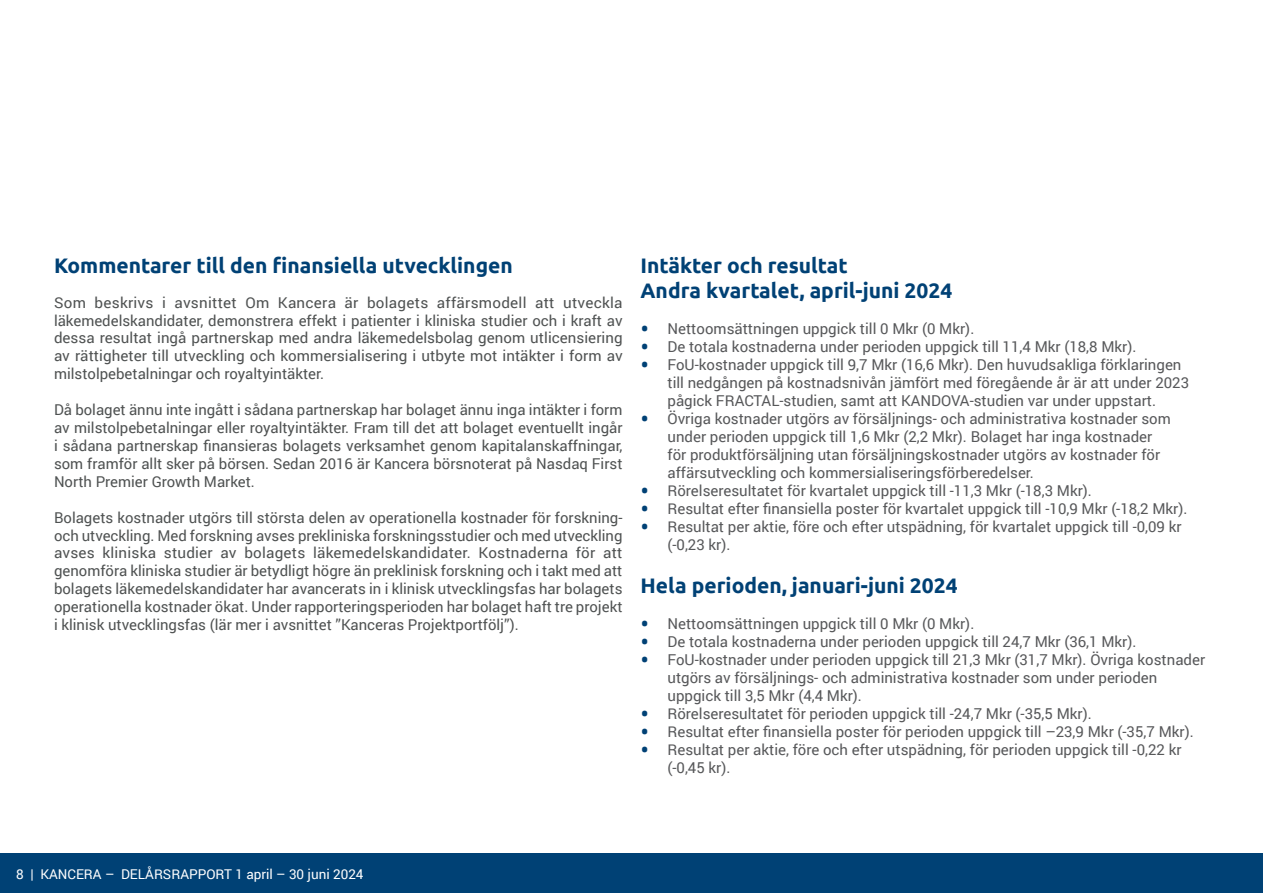
<style>
.page{position:relative;width:1263px;height:893px;background:#fff}
.page>*{position:absolute;margin:0;border:0;box-sizing:border-box;transform-origin:0 0}
.t1{font:700 21px/25.2px "Ubuntu";color:#004175}
.t2{font:15px/18px "Roboto";color:#57585a}
.t3{font:14.85px/17.9px "Roboto";color:#4f5252;text-align:justify}
.t4{font:13.5px "Roboto";color:#fff}
.s1{font-size:25.5px;color:#004175}
</style>
<div class="page">
<div style="left:0;top:854px;width:1263px;height:39px;background:#004175"></div>
<h1 class="t1" style="left:54px;top:252px;width:460px">Kommentarer till den finansiella utvecklingen</h1>
<p class="t3" style="left:54px;top:293px;width:570px">Som beskrivs i avsnittet Om Kancera är bolagets affärsmodell att utveckla läkemedelskandidater, demonstrera effekt i patienter i kliniska studier och i kraft av dessa resultat ingå partnerskap med andra läkemedelsbolag genom utlicensiering av rättigheter till utveckling och kommersialisering i utbyte mot intäkter i form av milstolpebetalningar och royaltyintäkter.</p>
<p class="t3" style="left:54px;top:400px;width:570px">Då bolaget ännu inte ingått i sådana partnerskap har bolaget ännu inga intäkter i form av milstolpebetalningar eller royaltyintäkter. Fram till det att bolaget eventuellt ingår i sådana partnerskap finansieras bolagets verksamhet genom kapitalanskaffningar, som framför allt sker på börsen. Sedan 2016 är Kancera börsnoterat på Nasdaq First North Premier Growth Market.</p>
<p class="t3" style="left:54px;top:508px;width:570px">Bolagets kostnader utgörs till största delen av operationella kostnader för forskning&shy;och utveckling. Med forskning avses prekliniska forskningsstudier och med utveckling avses kliniska studier av bolagets läkemedelskandidater. Kostnaderna för att genomföra kliniska studier är betydligt högre än preklinisk forskning och i takt med att bolagets läkemedelskandidater har avancerats in i klinisk utvecklingsfas har bolagets operationella kostnader ökat. Under rapporteringsperioden har bolaget haft tre projekt i klinisk utvecklingsfas (lär mer i avsnittet ”Kanceras Projektportfölj”).</p>
<h1 class="t1" style="left:640px;top:252px;width:313px">Intäkter och resultat<br>Andra kvartalet, april-juni 2024</h1>
<p class="t2" style="left:640px;top:319px;width:335px"><span class="s1">•</span> Nettoomsättningen uppgick till 0 Mkr (0 Mkr).</p>
<p class="t2" style="left:640px;top:337px;width:497px"><span class="s1">•</span> De totala kostnaderna under perioden uppgick till 11,4 Mkr (18,8 Mkr).</p>
<p class="t2" style="left:667px;top:355px;width:523px;text-indent:-27px"><span class="s1">•</span> FoU-kostnader uppgick till 9,7 Mkr (16,6 Mkr). Den huvudsakliga förklaringen till nedgången på kostnadsnivån jämfört med föregående år är att under 2023 pågick FRACTAL-studien, samt att KANDOVA-studien var under uppstart.</p>
<p class="t2" style="left:667px;top:409px;width:505px;text-indent:-27px"><span class="s1">•</span> Övriga kostnader utgörs av försäljnings- och administrativa kostnader som under perioden uppgick till 1,6 Mkr (2,2 Mkr). Bolaget har inga kostnader för produktförsäljning utan försäljningskostnader utgörs av kostnader för affärsutveckling och kommersialiseringsförberedelser.</p>
<p class="t2" style="left:640px;top:481px;width:453px"><span class="s1">•</span> Rörelseresultatet för kvartalet uppgick till -11,3 Mkr (-18,3 Mkr).</p>
<p class="t2" style="left:640px;top:499px;width:548px"><span class="s1">•</span> Resultat efter finansiella poster för kvartalet uppgick till -10,9 Mkr (-18,2 Mkr).</p>
<p class="t2" style="left:667px;top:517px;width:516px;text-indent:-27px"><span class="s1">•</span> Resultat per aktie, före och efter utspädning, för kvartalet uppgick till -0,09 kr (-0,23 kr).</p>
<h1 class="t1" style="left:640px;top:572px;width:319px">Hela perioden, januari-juni 2024</h1>
<p class="t2" style="left:640px;top:614px;width:335px"><span class="s1">•</span> Nettoomsättningen uppgick till 0 Mkr (0 Mkr).</p>
<p class="t2" style="left:640px;top:632px;width:497px"><span class="s1">•</span> De totala kostnaderna under perioden uppgick till 24,7 Mkr (36,1 Mkr).</p>
<p class="t2" style="left:667px;top:650px;width:539px;text-indent:-27px"><span class="s1">•</span> FoU-kostnader under perioden uppgick till 21,3 Mkr (31,7 Mkr). Övriga kostnader utgörs av försäljnings- och administrativa kostnader som under perioden uppgick till 3,5 Mkr (4,4 Mkr).</p>
<p class="t2" style="left:640px;top:704px;width:453px"><span class="s1">•</span> Rörelseresultatet för perioden uppgick till -24,7 Mkr (-35,5 Mkr).</p>
<p class="t2" style="left:640px;top:722px;width:555px"><span class="s1">•</span> Resultat efter finansiella poster för perioden uppgick till –23,9 Mkr (-35,7 Mkr).</p>
<p class="t2" style="left:667px;top:740px;width:516px;text-indent:-27px"><span class="s1">•</span> Resultat per aktie, före och efter utspädning, för perioden uppgick till -0,22 kr (-0,45 kr).</p>
<p class="t4" style="left:16px;top:864px;width:349px">8 | KANCERA – DELÅRSRAPPORT 1 april – 30 juni 2024</p>
</div>
